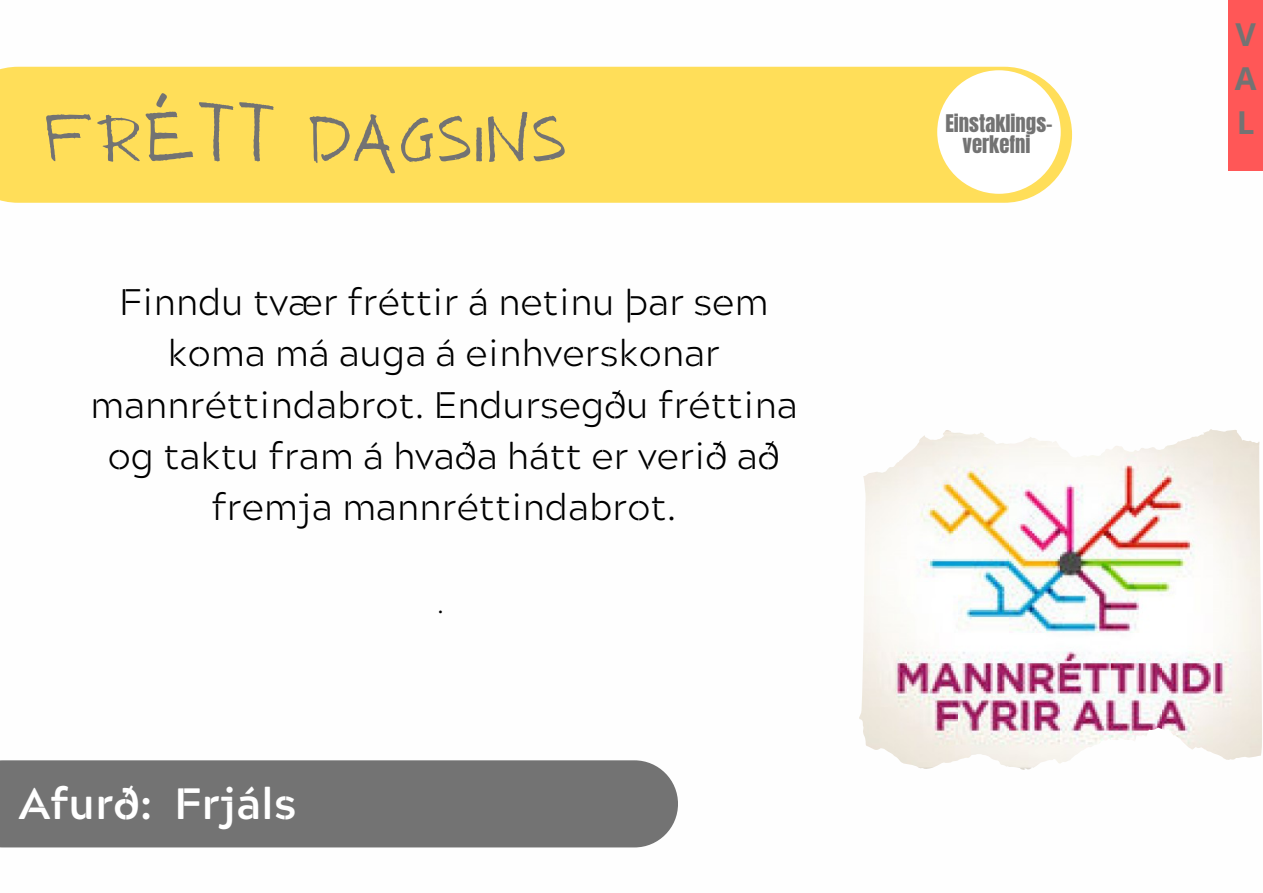
<style>
.page{position:relative;width:1263px;height:893px;background:#fff}
.page>*{position:absolute;margin:0;border:0;box-sizing:border-box;transform-origin:0 0}
.t1{font:100.35px "NF ANTIO Regular";color:#737373}
.t2{font:700 43.72px "Acherus Militant 1";color:#fff}
.t3{font:300 36.9px/51.2px "Acherus Militant 1";color:#000;text-align:center}
.t4{font:700 31.58px "Open Sans";color:#737373}
.t5{font:300 26.4px "Acherus Militant 1";color:#000}
.t6{font:20.62px "Anton";color:#737373}
</style>
<div class="page">
<div style="left:0;top:67px;width:1072px;height:136px;background:#ffde59"></div>
<div style="left:937px;top:70px;width:124px;height:124px;background:#fff;border-radius:50%"></div>
<div style="left:0;top:760px;width:678px;height:87px;background:#737373"></div>
<div style="left:600px;top:770px;width:66px;height:66px;background:#737373;border-radius:50%"></div>
<div style="left:1228px;top:0;width:35px;height:171px;background:#ff5757"></div>
<img style="left:952px;top:429px;width:310px;height:302px">
<p class="t1" style="left:43px;top:70px;width:526px">Frétt dagsins</p>
<p class="t3" style="left:90px;top:280px;width:709px">Finndu tvær fréttir á netinu þar sem koma má auga á einhverskonar mannréttindabrot. Endursegðu fréttina og taktu fram á hvaða hátt er verið að fremja mannréttindabrot.</p>
<p class="t2" style="left:19px;top:788px;width:279px">Afurð: Frjáls</p>
<p class="t5" style="left:437px;top:594px;width:8px">.</p>
<p class="t6" style="left:945px;top:109px;width:109px">Einstaklings-</p>
<p class="t6" style="left:962px;top:130px;width:70px">verkefni</p>
<p class="t4" style="left:1235px;top:12px;width:22px">V</p>
<p class="t4" style="left:1235px;top:56px;width:23px">A</p>
<p class="t4" style="left:1237px;top:100px;width:19px">L</p>
</div>
